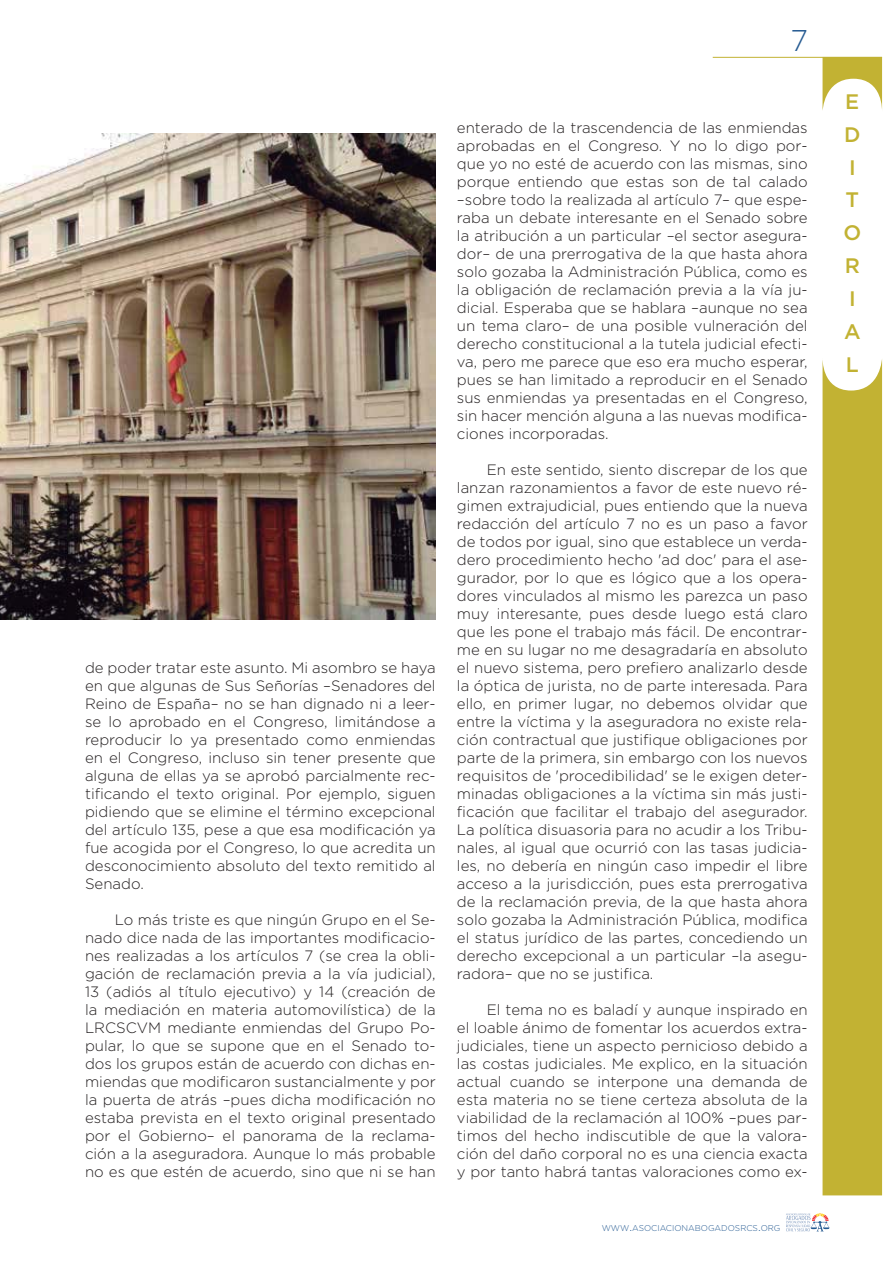
<style>
.page{position:relative;width:893px;height:1263px;background:#fff}
.page>*{position:absolute;margin:0;border:0;box-sizing:border-box;transform-origin:0 0}
.t1{font:300 30px "Gotham";color:#265b92}
.t2{font:500 21px/33px "Gotham";color:#c2b233}
.t3{font:300 15px/18px "Gotham";color:#231f20;text-align:justify}
.t4{font:300 8.4px "Gotham";color:#265b92}
.s1{font-size:12px}
</style>
<div class="page">
<svg style="left:786px;top:1213px;width:43px;height:18px"></svg>
<hr style="left:713px;top:57px;width:169px;height:1px;background:#c2b233">
<svg style="left:822px;top:57px;width:61px;height:53px"></svg>
<svg style="left:822px;top:359px;width:60px;height:836px;background:#cabc4f"></svg>
<img style="left:0;top:133px;width:436px;height:486px">
<h1 class="t1" style="left:790px;top:29px;width:19px">7</h1>
<p class="t3" style="left:85px;top:660px;width:352px">de poder tratar este asunto. Mi asombro se haya en que algunas de Sus Señorías –Senadores del Reino de España– no se han dignado ni a leer&shy;se lo aprobado en el Congreso, limitándose a reproducir lo ya presentado como enmiendas en el Congreso, incluso sin tener presente que alguna de ellas ya se aprobó parcialmente rec&shy;tificando el texto original. Por ejemplo, siguen pidiendo que se elimine el término excepcional del artículo 135, pese a que esa modificación ya fue acogida por el Congreso, lo que acredita un desconocimiento absoluto del texto remitido al Senado.</p>
<p class="t3" style="left:85px;top:912px;width:352px;text-indent:30px">Lo más triste es que ningún Grupo en el Se&shy;nado dice nada de las importantes modificacio&shy;nes realizadas a los artículos 7 (se crea la obli&shy;gación de reclamación previa a la vía judicial), 13 (adiós al título ejecutivo) y 14 (creación de la mediación en materia automovilística) de la LRCSCVM mediante enmiendas del Grupo Po&shy;pular, lo que se supone que en el Senado to&shy;dos los grupos están de acuerdo con dichas en&shy;miendas que modificaron sustancialmente y por la puerta de atrás –pues dicha modificación no estaba prevista en el texto original presentado por el Gobierno– el panorama de la reclama&shy;ción a la aseguradora. Aunque lo más probable no es que estén de acuerdo, sino que ni se han</p>
<p class="t3" style="left:457px;top:120px;width:352px">enterado de la trascendencia de las enmiendas aprobadas en el Congreso. Y no lo digo por&shy;que yo no esté de acuerdo con las mismas, sino porque entiendo que estas son de tal calado –sobre todo la realizada al artículo 7– que espe&shy;raba un debate interesante en el Senado sobre la atribución a un particular –el sector asegura&shy;dor– de una prerrogativa de la que hasta ahora solo gozaba la Administración Pública, como es la obligación de reclamación previa a la vía ju&shy;dicial. Esperaba que se hablara –aunque no sea un tema claro– de una posible vulneración del derecho constitucional a la tutela judicial efecti&shy;va, pero me parece que eso era mucho esperar, pues se han limitado a reproducir en el Senado sus enmiendas ya presentadas en el Congreso, sin hacer mención alguna a las nuevas modifica&shy;ciones incorporadas.</p>
<p class="t3" style="left:457px;top:462px;width:352px;text-indent:30px">En este sentido, siento discrepar de los que lanzan razonamientos a favor de este nuevo ré&shy;gimen extrajudicial, pues entiendo que la nueva redacción del artículo 7 no es un paso a favor de todos por igual, sino que establece un verda&shy;dero procedimiento hecho 'ad doc' para el ase&shy;gurador, por lo que es lógico que a los opera&shy;dores vinculados al mismo les parezca un paso muy interesante, pues desde luego está claro que les pone el trabajo más fácil. De encontrar&shy;me en su lugar no me desagradaría en absoluto el nuevo sistema, pero prefiero analizarlo desde la óptica de jurista, no de parte interesada. Para ello, en primer lugar, no debemos olvidar que entre la víctima y la aseguradora no existe rela&shy;ción contractual que justifique obligaciones por parte de la primera, sin embargo con los nuevos requisitos de 'procedibilidad' se le exigen deter&shy;minadas obligaciones a la víctima sin más justi&shy;ficación que facilitar el trabajo del asegurador.<br>La política disuasoria para no acudir a los Tribu&shy;nales, al igual que ocurrió con las tasas judicia&shy;les, no debería en ningún caso impedir el libre acceso a la jurisdicción, pues esta prerrogativa de la reclamación previa, de la que hasta ahora solo gozaba la Administración Pública, modifica el status jurídico de las partes, concediendo un derecho excepcional a un particular –la asegu&shy;radora– que no se justifica.</p>
<p class="t3" style="left:457px;top:1002px;width:352px;text-indent:30px">El tema no es baladí y aunque inspirado en el loable ánimo de fomentar los acuerdos extra&shy;judiciales, tiene un aspecto pernicioso debido a las costas judiciales. Me explico, en la situación actual cuando se interpone una demanda de esta materia no se tiene certeza absoluta de la viabilidad de la reclamación al 100% –pues par&shy;timos del hecho indiscutible de que la valora&shy;ción del daño corporal no es una ciencia exacta y por tanto habrá tantas valoraciones como ex-</p>
<p class="t4" style="left:602px;top:1226px;width:180px">WWW<span class="s1">.</span>ASOCIACIONABOGADOSRCS<span class="s1">.</span>ORG</p>
<h2 class="t2" style="left:843px;top:86px;width:19px">E<br>D<br>I<br>T<br>O<br>R<br>I<br>A<br>L</h2>
</div>
